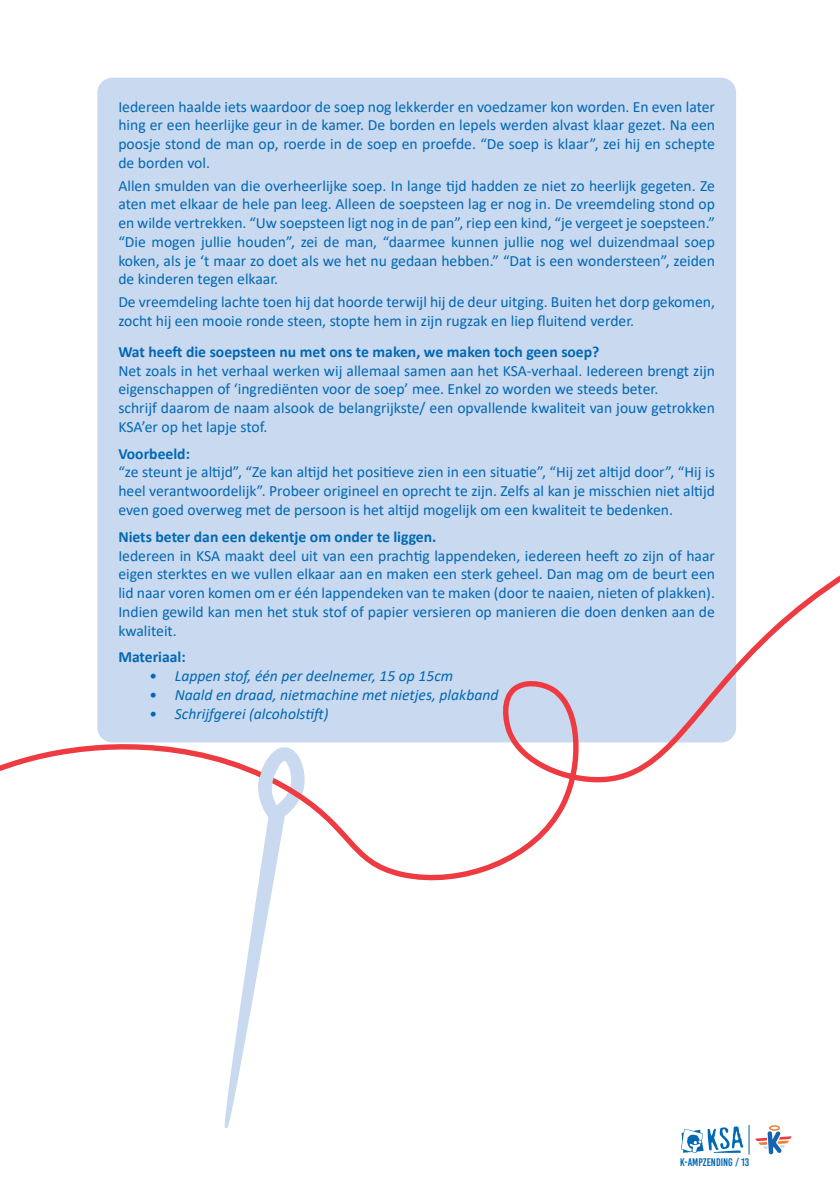
<style>
.page{position:relative;width:840px;height:1191px;background:#fff}
.page>*{position:absolute;margin:0;border:0;box-sizing:border-box;transform-origin:0 0}
.t1{font:15.6px/18.8px "Calibri";color:#0168b3;text-align:justify}
.t2{font:700 15.6px "Calibri";color:#0168b3}
.t3{font:italic 15.6px "Calibri";color:#0168b3}
.t4{font:11px "Bebas Kai";color:#0168b3}
</style>
<div class="page">
<svg style="left:681px;top:1126px;width:61px;height:27px"></svg>
<svg style="left:748px;top:1125px;width:44px;height:30px"></svg>
<div style="left:97px;top:78px;width:638px;height:664px;background:#c9d9ef;border-radius:15px"></div>
<svg style="left:0;top:510px;width:839px;height:371px"></svg>
<svg style="left:224px;top:738px;width:88px;height:391px"></svg>
<p class="t1" style="left:118px;top:97px;width:598px">Iedereen haalde iets waardoor de soep nog lekkerder en voedzamer kon worden. En even later hing er een heerlijke geur in de kamer. De borden en lepels werden alvast klaar gezet. Na een poosje stond de man op, roerde in de soep en proefde. “De soep is klaar”, zei hij en schepte de borden vol.</p>
<p class="t1" style="left:118px;top:176px;width:598px">Allen smulden van die overheerlijke soep. In lange tijd hadden ze niet zo heerlijk gegeten. Ze aten met elkaar de hele pan leeg. Alleen de soepsteen lag er nog in. De vreemdeling stond op en wilde vertrekken. “Uw soepsteen ligt nog in de pan”, riep een kind, “je vergeet je soepsteen.” “Die mogen jullie houden”, zei de man, “daarmee kunnen jullie nog wel duizendmaal soep koken, als je ‘t maar zo doet als we het nu gedaan hebben.” “Dat is een wondersteen”, zeiden de kinderen tegen elkaar.</p>
<p class="t1" style="left:118px;top:292px;width:597px">De vreemdeling lachte toen hij dat hoorde terwijl hij de deur uitging. Buiten het dorp gekomen, zocht hij een mooie ronde steen, stopte hem in zijn rugzak en liep fluitend verder.</p>
<p class="t2" style="left:118px;top:341px;width:482px">Wat heeft die soepsteen nu met ons te maken, we maken toch geen soep?</p>
<p class="t1" style="left:118px;top:361px;width:597px">Net zoals in het verhaal werken wij allemaal samen aan het KSA-verhaal. Iedereen brengt zijn eigenschappen of ‘ingrediënten voor de soep’ mee. Enkel zo worden we steeds beter.</p>
<p class="t1" style="left:118px;top:398px;width:597px">schrijf daarom de naam alsook de belangrijkste/ een opvallende kwaliteit van jouw getrokken<br>KSA’er op het lapje stof.</p>
<p class="t2" style="left:118px;top:442px;width:73px">Voorbeeld:</p>
<p class="t1" style="left:118px;top:462px;width:597px">“ze steunt je altijd”, “Ze kan altijd het positieve zien in een situatie”, “Hij zet altijd door”, “Hij is heel verantwoordelijk”. Probeer origineel en oprecht te zijn. Zelfs al kan je misschien niet altijd even goed overweg met de persoon is het altijd mogelijk om een kwaliteit te bedenken.</p>
<p class="t2" style="left:118px;top:525px;width:319px">Niets beter dan een dekentje om onder te liggen.</p>
<p class="t1" style="left:118px;top:545px;width:598px">Iedereen in KSA maakt deel uit van een prachtig lappendeken, iedereen heeft zo zijn of haar eigen sterktes en we vullen elkaar aan en maken een sterk geheel. Dan mag om de beurt een lid naar voren komen om er één lappendeken van te maken (door te naaien, nieten of plakken).</p>
<p class="t1" style="left:118px;top:602px;width:597px">Indien gewild kan men het stuk stof of papier versieren op manieren die doen denken aan de kwaliteit.</p>
<p class="t2" style="left:118px;top:646px;width:69px">Materiaal:</p>
<p class="t3" style="left:149px;top:665px;width:305px">• Lappen stof, één per deelnemer, 15 op 15cm</p>
<p class="t3" style="left:149px;top:684px;width:350px">• Naald en draad, nietmachine met nietjes, plakband</p>
<p class="t3" style="left:149px;top:702px;width:181px">• Schrijfgerei (alcoholstift)</p>
<p class="t4" style="left:679px;top:1156px;width:71px">K-AMPZENDING / 13</p>
</div>
